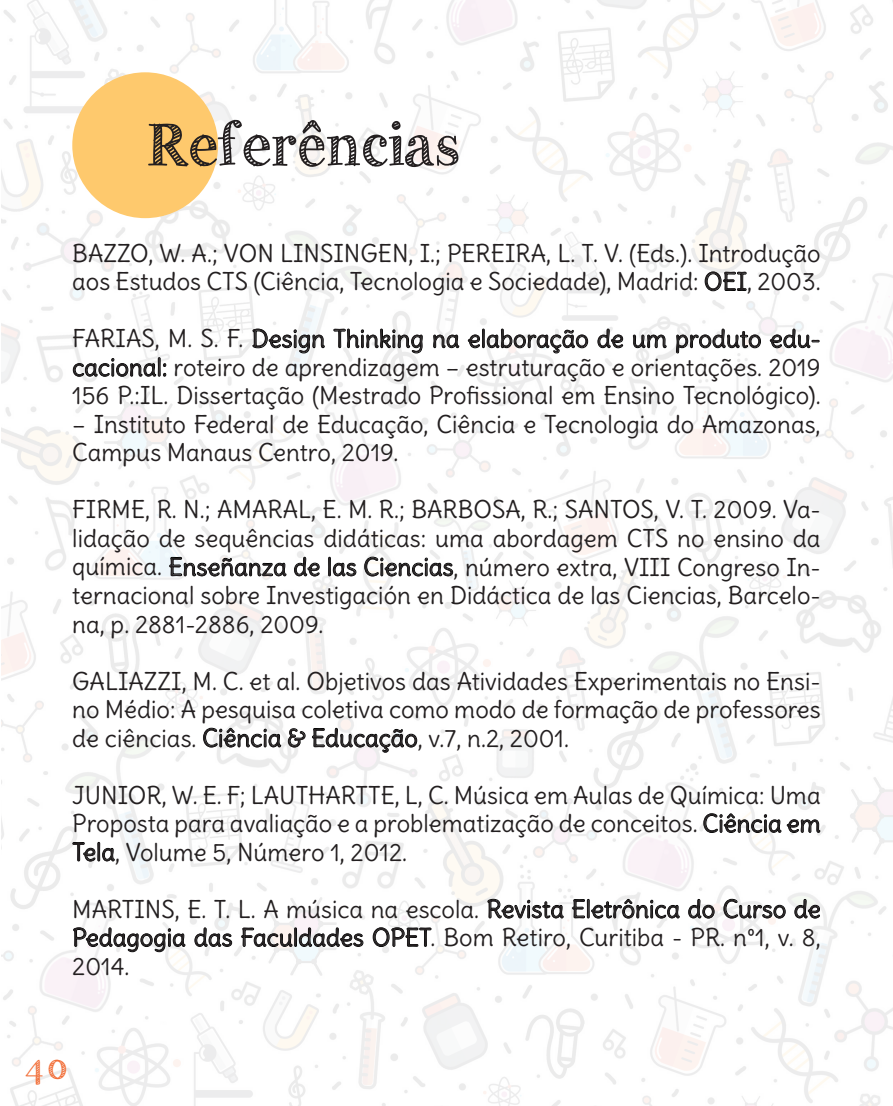
<style>
.page{position:relative;width:893px;height:1106px;background:#fff}
.page>*{position:absolute;margin:0;border:0;box-sizing:border-box;transform-origin:0 0}
.t1{font:61.5px "Handy George";letter-spacing:-.11em;color:#231f20}
.t2{font:34.5px "Handy George";color:#f26f39}
.t3{font:24px/28.5px "Delius";color:#231f20;text-align:justify}
.s1{color:#000}
</style>
<div class="page">
<img style="left:1px;top:0;width:892px;height:1106px">
<div style="left:72px;top:72px;width:146px;height:146px;background:#fec96d;border-radius:50%"></div>
<h1 class="t1" style="left:145px;top:110px;width:321px">Referências</h1>
<p class="t3" style="left:72px;top:239px;width:750px">BAZZO, W. A.; VON LINSINGEN, I.; PEREIRA, L. T. V. (Eds.). Introdução aos Estudos CTS (Ciência, Tecnologia e Sociedade), Madrid: <span class="s1">OEI</span>, 2003.</p>
<p class="t3" style="left:72px;top:324px;width:750px">FARIAS, M. S. F. <span class="s1">Design Thinking na elaboração de um produto edu&shy;cacional:</span> roteiro de aprendizagem – estruturação e orientações. 2019<br>156 P.:IL. Dissertação (Mestrado Profissional em Ensino Tecnológico).</p>
<p class="t3" style="left:72px;top:410px;width:750px">– Instituto Federal de Educação, Ciência e Tecnologia do Amazonas,<br>Campus Manaus Centro, 2019.</p>
<p class="t3" style="left:72px;top:495px;width:750px">FIRME, R. N.; AMARAL, E. M. R.; BARBOSA, R.; SANTOS, V. T. 2009. Va&shy;lidação de sequências didáticas: uma abordagem CTS no ensino da química. <span class="s1">Enseñanza de las Ciencias</span>, número extra, VIII Congreso In&shy;ternacional sobre Investigación en Didáctica de las Ciencias, Barcelo&shy;na, p. 2881-2886, 2009.</p>
<p class="t3" style="left:72px;top:666px;width:750px">GALIAZZI, M. C. et al. Objetivos das Atividades Experimentais no Ensi&shy;no Médio: A pesquisa coletiva como modo de formação de professores de ciências. <span class="s1">Ciência &amp; Educação</span>, v.7, n.2, 2001.</p>
<p class="t3" style="left:72px;top:780px;width:750px">JUNIOR, W. E. F; LAUTHARTTE, L, C. Música em Aulas de Química: Uma Proposta para avaliação e a problematização de conceitos. <span class="s1">Ciência em Tela</span>, Volume 5, Número 1, 2012.</p>
<p class="t3" style="left:72px;top:894px;width:750px">MARTINS, E. T. L. A música na escola. <span class="s1">Revista Eletrônica do Curso de Pedagogia das Faculdades OPET</span>. Bom Retiro, Curitiba - PR. n°1, v. 8, 2014.</p>
<h2 class="t2" style="left:25px;top:1047px;width:46px">40</h2>
</div>
